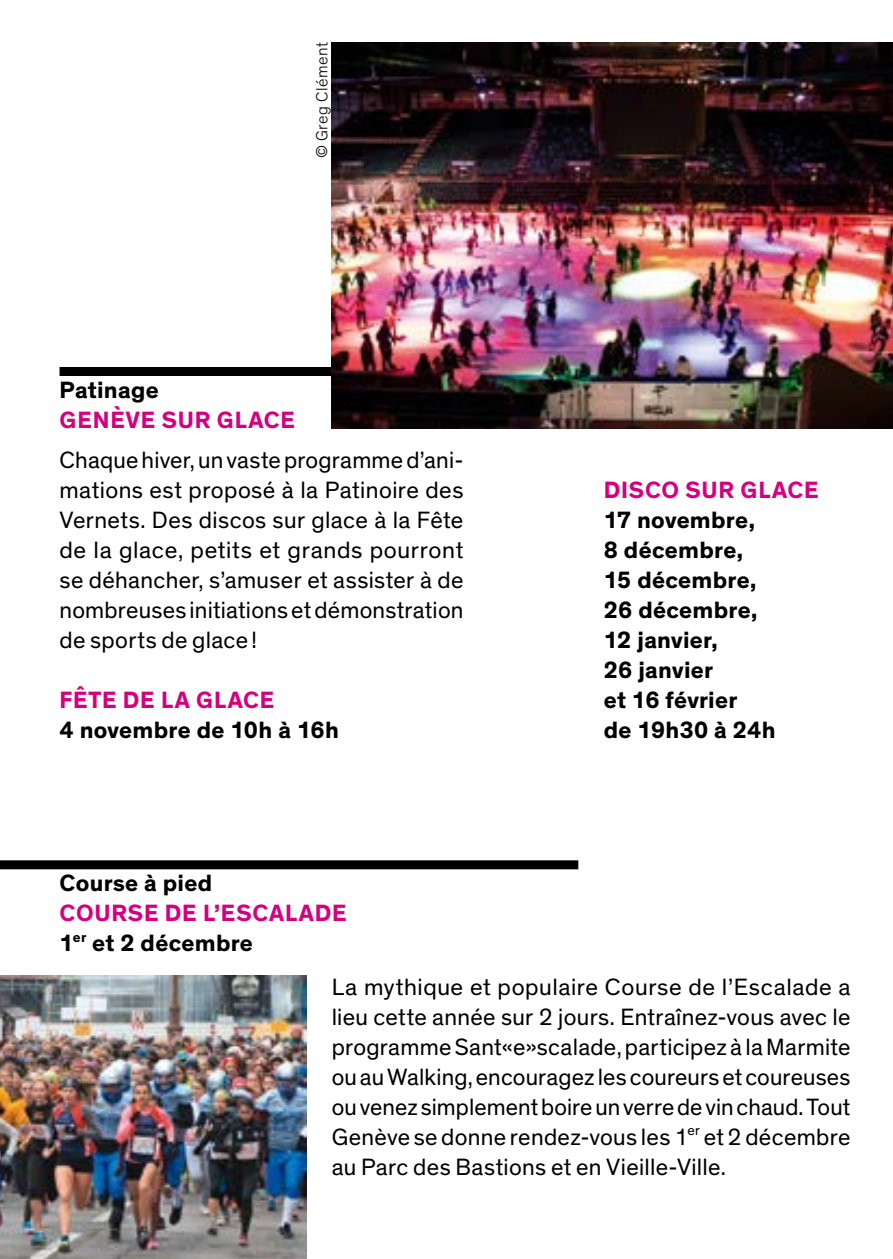
<style>
.page{position:relative;width:893px;height:1259px;background:#fff}
.page>*{position:absolute;margin:0;border:0;box-sizing:border-box;transform-origin:0 0}
.t1{font:24px/30px "Theinhardt";letter-spacing:.01em;color:#000;text-align:justify}
.t2{font:700 24px/30px "Theinhardt";letter-spacing:.01em;color:#000}
.t3{font:700 24px/30px "Theinhardt";letter-spacing:.03em;color:#d6007e}
.t4{font:300 16.5px "Theinhardt";letter-spacing:.02em;color:#000}
.s1{color:#000}
</style>
<div class="page">
<div style="left:60px;top:367px;width:272px;height:9px;background:#000"></div>
<div style="left:0;top:860px;width:578px;height:9px;background:#000"></div>
<img style="left:0;top:975px;width:306px;height:284px">
<img style="left:332px;top:43px;width:561px;height:385px">
<p class="t4" style="left:312px;top:158px;width:117px;rotate:-90deg">© Greg Clément</p>
<p class="t2" style="left:60px;top:376px;width:101px">Patinage</p>
<p class="t3" style="left:60px;top:406px;width:237px">GENÈVE SUR GLACE</p>
<p class="t1" style="left:60px;top:445px;width:405px">Chaque hiver, un vaste programme d’ani&shy;mations est proposé à la Patinoire des Vernets. Des discos sur glace à la Fête de la glace, petits et grands pourront se déhancher, s’amuser et assister à de nombreuses initiations et démonstration de sports de glace !</p>
<p class="t3" style="left:60px;top:685px;width:216px">FÊTE DE LA GLACE</p>
<p class="t2" style="left:60px;top:715px;width:281px">4 novembre de 10h à 16h</p>
<p class="t3" style="left:604px;top:475px;width:216px">DISCO SUR GLACE</p>
<p class="t2" style="left:604px;top:505px;width:173px">17 novembre,<br>8 décembre,<br>15 décembre,<br>26 décembre,<br>12 janvier,<br>26 janvier<br>et 16 février<br>de 19h30 à 24h</p>
<p class="t2" style="left:60px;top:869px;width:154px">Course à pied</p>
<p class="t3" style="left:60px;top:899px;width:289px">COURSE DE L’ESCALADE<br><span class="s1">1</span><sup>er</sup> <span class="s1">et 2 décembre</span></p>
<p class="t1" style="left:332px;top:972px;width:520px">La mythique et populaire Course de l’Escalade a lieu cette année sur 2 jours. Entraînez-vous avec le programme Sant«e»scalade, participez à la Marmite ou au Walking, encouragez les coureurs et coureuses ou venez simplement boire un verre de vin chaud. Tout Genève se donne rendez-vous les 1<sup>er</sup> et 2 décembre au Parc des Bastions et en Vieille-Ville.</p>
</div>
